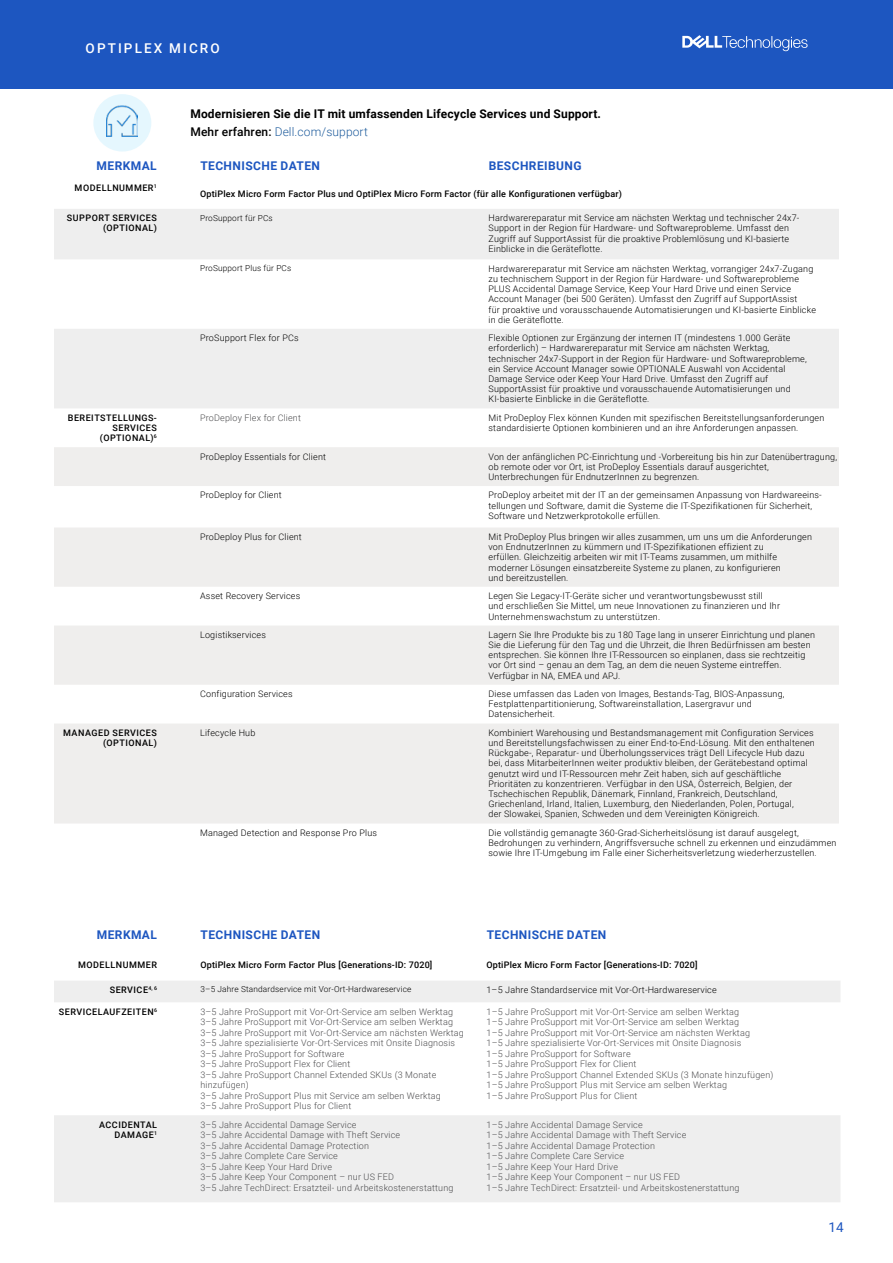
<style>
.page{position:relative;width:893px;height:1263px;background:#fff}
.page>*{position:absolute;margin:0;border:0;box-sizing:border-box;transform-origin:0 0}
.t1{font:500 13.5px "Roboto";letter-spacing:.155em;color:#fff}
.t2{font:13.5px "Roboto";color:#1d56c0}
.t3{font:700 12px/18px "Roboto";letter-spacing:.01em;color:#000}
.t4{font:700 12px "Roboto";letter-spacing:.035em;color:#1d56c0}
.t5{font:300 9px/10.2px "Roboto";letter-spacing:.02em;color:#000}
.t6{font:300 9px/10.5px "Roboto";letter-spacing:.02em;color:#4d4d4f}
.t7{font:500 9px "Roboto";letter-spacing:.02em;color:#000}
.t8{font:500 9px/10.2px "Roboto";letter-spacing:.055em;color:#000;text-align:right}
.t9{font:300 8.25px "Roboto";letter-spacing:.02em;color:#000}
.s1{font-weight:500}
.s2{font-weight:300;color:#215e9e}
</style>
<div class="page">
<div style="left:0;top:0;width:893px;height:89px;background:#1d56c0"></div>
<svg style="left:682px;top:35px;width:126px;height:16px"></svg>
<svg style="left:54px;top:209px;width:785px;height:199px;fill:#eee"></svg>
<svg style="left:54px;top:447px;width:785px;height:376px;fill:#efeeed"></svg>
<div style="left:93px;top:94px;width:58px;height:58px;background:#e5f7fe;border-radius:50%"></div>
<img style="left:107px;top:105px;width:31px;height:31px">
<div style="left:54px;top:981px;width:786px;height:21px;background:#eee"></div>
<div style="left:54px;top:1115px;width:786px;height:87px;background:#eee"></div>
<h1 class="t1" style="left:86px;top:39px;width:136px">OPTIPLEX MICRO</h1>
<h2 class="t3" style="left:190px;top:104px;width:412px">Modernisieren Sie die IT mit umfassenden Lifecycle Services und Support.<br><span class="s1">Mehr erfahren:</span> <span class="s2">Dell.com/support</span></h2>
<h2 class="t4" style="left:97px;top:158px;width:62px">MERKMAL</h2>
<h2 class="t4" style="left:200px;top:158px;width:121px">TECHNISCHE DATEN</h2>
<h2 class="t4" style="left:489px;top:158px;width:94px">BESCHREIBUNG</h2>
<p class="t8" style="left:75px;top:183px;width:84px">MODELLNUMMER<sup>1</sup></p>
<p class="t7" style="left:200px;top:187px;width:423px">OptiPlex Micro Form Factor Plus und OptiPlex Micro Form Factor (für alle Konfigurationen verfügbar)</p>
<p class="t8" style="left:67px;top:213px;width:91px">SUPPORT SERVICES (OPTIONAL)</p>
<p class="t9" style="left:200px;top:212px;width:74px">ProSupport für PCs</p>
<p class="t5" style="left:488px;top:213px;width:312px">Hardwarereparatur mit Service am nächsten Werktag und technischer 24x7- Support in der Region für Hardware- und Softwareprobleme. Umfasst den Zugriff auf SupportAssist für die proaktive Problemlösung und KI-basierte Einblicke in die Geräteflotte.</p>
<p class="t9" style="left:200px;top:263px;width:93px">ProSupport Plus für PCs</p>
<p class="t5" style="left:488px;top:263px;width:329px">Hardwarereparatur mit Service am nächsten Werktag, vorrangiger 24x7-Zugang zu technischem Support in der Region für Hardware- und Softwareprobleme PLUS Accidental Damage Service, Keep Your Hard Drive und einen Service Account Manager (bei 500 Geräten). Umfasst den Zugriff auf SupportAssist<br>für proaktive und vorausschauende Automatisierungen und KI-basierte Einblicke in die Geräteflotte.</p>
<p class="t5" style="left:200px;top:333px;width:100px">ProSupport Flex for PCs</p>
<p class="t5" style="left:488px;top:333px;width:320px">Flexible Optionen zur Ergänzung der internen IT (mindestens 1.000 Geräte erforderlich) – Hardwarereparatur mit Service am nächsten Werktag, technischer 24x7-Support in der Region für Hardware- und Softwareprobleme, ein Service Account Manager sowie OPTIONALE Auswahl von Accidental Damage Service oder Keep Your Hard Drive. Umfasst den Zugriff auf SupportAssist für proaktive und vorausschauende Automatisierungen und KI-basierte Einblicke in die Geräteflotte.</p>
<p class="t8" style="left:68px;top:412px;width:91px">BEREITSTELLUNGS-<br>SERVICES (OPTIONAL)<sup>6</sup></p>
<p class="t6" style="left:200px;top:412px;width:102px">ProDeploy Flex for Client</p>
<p class="t5" style="left:488px;top:412px;width:337px">Mit ProDeploy Flex können Kunden mit spezifischen Bereitstellungsanforderungen standardisierte Optionen kombinieren und an ihre Anforderungen anpassen.</p>
<p class="t5" style="left:200px;top:451px;width:127px">ProDeploy Essentials for Client</p>
<p class="t5" style="left:488px;top:451px;width:350px">Von der anfänglichen PC-Einrichtung und -Vorbereitung bis hin zur Datenübertragung, ob remote oder vor Ort, ist ProDeploy Essentials darauf ausgerichtet,<br>Unterbrechungen für EndnutzerInnen zu begrenzen.</p>
<p class="t5" style="left:200px;top:490px;width:83px">ProDeploy for Client</p>
<p class="t5" style="left:488px;top:490px;width:335px">ProDeploy arbeitet mit der IT an der gemeinsamen Anpassung von Hardwareeins&shy;tellungen und Software, damit die Systeme die IT-Spezifikationen für Sicherheit,<br>Software und Netzwerkprotokolle erfüllen.</p>
<p class="t5" style="left:200px;top:531px;width:103px">ProDeploy Plus for Client</p>
<p class="t5" style="left:488px;top:531px;width:325px">Mit ProDeploy Plus bringen wir alles zusammen, um uns um die Anforderungen von EndnutzerInnen zu kümmern und IT-Spezifikationen effizient zu<br>erfüllen. Gleichzeitig arbeiten wir mit IT-Teams zusammen, um mithilfe moderner Lösungen einsatzbereite Systeme zu planen, zu konfigurieren<br>und bereitzustellen.</p>
<p class="t5" style="left:200px;top:590px;width:102px">Asset Recovery Services</p>
<p class="t5" style="left:488px;top:590px;width:293px">Legen Sie Legacy-IT-Geräte sicher und verantwortungsbewusst still und erschließen Sie Mittel, um neue Innovationen zu finanzieren und Ihr<br>Unternehmenswachstum zu unterstützen.</p>
<p class="t5" style="left:200px;top:629px;width:67px">Logistikservices</p>
<p class="t5" style="left:488px;top:629px;width:328px">Lagern Sie Ihre Produkte bis zu 180 Tage lang in unserer Einrichtung und planen Sie die Lieferung für den Tag und die Uhrzeit, die Ihren Bedürfnissen am besten entsprechen. Sie können Ihre IT-Ressourcen so einplanen, dass sie rechtzeitig vor Ort sind – genau an dem Tag, an dem die neuen Systeme eintreffen.<br>Verfügbar in NA, EMEA und APJ.</p>
<p class="t5" style="left:200px;top:688px;width:94px">Configuration Services</p>
<p class="t5" style="left:488px;top:688px;width:298px">Diese umfassen das Laden von Images, Bestands-Tag, BIOS-Anpassung,<br>Festplattenpartitionierung, Softwareinstallation, Lasergravur und<br>Datensicherheit.</p>
<p class="t8" style="left:63px;top:727px;width:95px">MANAGED SERVICES (OPTIONAL)</p>
<p class="t5" style="left:200px;top:727px;width:57px">Lifecycle Hub</p>
<p class="t5" style="left:488px;top:727px;width:328px">Kombiniert Warehousing und Bestandsmanagement mit Configuration Services und Bereitstellungsfachwissen zu einer End-to-End-Lösung. Mit den enthaltenen Rückgabe-, Reparatur- und Überholungsservices trägt Dell Lifecycle Hub dazu bei, dass MitarbeiterInnen weiter produktiv bleiben, der Gerätebestand optimal genutzt wird und IT-Ressourcen mehr Zeit haben, sich auf geschäftliche Prioritäten zu konzentrieren. Verfügbar in den USA, Österreich, Belgien, der Tschechischen Republik, Dänemark, Finnland, Frankreich, Deutschland, Griechenland, Irland, Italien, Luxemburg, den Niederlanden, Polen, Portugal,<br>der Slowakei, Spanien, Schweden und dem Vereinigten Königreich.</p>
<p class="t5" style="left:200px;top:827px;width:178px">Managed Detection and Response Pro Plus</p>
<p class="t5" style="left:488px;top:827px;width:349px">Die vollständig gemanagte 360-Grad-Sicherheitslösung ist darauf ausgelegt,<br>Bedrohungen zu verhindern, Angriffsversuche schnell zu erkennen und einzudämmen sowie Ihre IT-Umgebung im Falle einer Sicherheitsverletzung wiederherzustellen.</p>
<h2 class="t4" style="left:97px;top:926px;width:62px">MERKMAL</h2>
<h2 class="t4" style="left:201px;top:926px;width:121px">TECHNISCHE DATEN</h2>
<h2 class="t4" style="left:487px;top:926px;width:121px">TECHNISCHE DATEN</h2>
<p class="t8" style="left:78px;top:960px;width:80px">MODELLNUMMER</p>
<p class="t7" style="left:200px;top:959px;width:234px">OptiPlex Micro Form Factor Plus [Generations-ID: 7020]</p>
<p class="t7" style="left:486px;top:959px;width:213px">OptiPlex Micro Form Factor [Generations-ID: 7020]</p>
<p class="t8" style="left:110px;top:984px;width:49px">SERVICE<sup>4,</sup> <sup>6</sup></p>
<p class="t9" style="left:200px;top:984px;width:213px">3–5 Jahre Standardservice mit Vor-Ort-Hardwareservice</p>
<p class="t5" style="left:486px;top:984px;width:232px">1–5 Jahre Standardservice mit Vor-Ort-Hardwareservice</p>
<p class="t8" style="left:59px;top:1006px;width:100px">SERVICELAUFZEITEN<sup>6</sup></p>
<p class="t6" style="left:200px;top:1006px;width:265px">3–5 Jahre ProSupport mit Vor-Ort-Service am selben Werktag 3–5 Jahre ProSupport mit Vor-Ort-Service am selben Werktag 3–5 Jahre ProSupport mit Vor-Ort-Service am nächsten Werktag 3–5 Jahre spezialisierte Vor-Ort-Services mit Onsite Diagnosis 3–5 Jahre ProSupport for Software<br>3–5 Jahre ProSupport Flex for Client<br>3–5 Jahre ProSupport Channel Extended SKUs (3 Monate hinzufügen)<br>3–5 Jahre ProSupport Plus mit Service am selben Werktag<br>3–5 Jahre ProSupport Plus for Client</p>
<p class="t6" style="left:486px;top:1006px;width:288px">1–5 Jahre ProSupport mit Vor-Ort-Service am selben Werktag<br>1–5 Jahre ProSupport mit Vor-Ort-Service am selben Werktag<br>1–5 Jahre ProSupport mit Vor-Ort-Service am nächsten Werktag<br>1–5 Jahre spezialisierte Vor-Ort-Services mit Onsite Diagnosis<br>1–5 Jahre ProSupport for Software<br>1–5 Jahre ProSupport Flex for Client<br>1–5 Jahre ProSupport Channel Extended SKUs (3 Monate hinzufügen)<br>1–5 Jahre ProSupport Plus mit Service am selben Werktag<br>1–5 Jahre ProSupport Plus for Client</p>
<p class="t8" style="left:99px;top:1119px;width:60px">ACCIDENTAL<br>DAMAGE<sup>1</sup></p>
<p class="t6" style="left:200px;top:1119px;width:255px">3–5 Jahre Accidental Damage Service<br>3–5 Jahre Accidental Damage with Theft Service<br>3–5 Jahre Accidental Damage Protection<br>3–5 Jahre Complete Care Service<br>3–5 Jahre Keep Your Hard Drive<br>3–5 Jahre Keep Your Component – nur US FED<br>3–5 Jahre TechDirect: Ersatzteil- und Arbeitskostenerstattung</p>
<p class="t6" style="left:486px;top:1119px;width:255px">1–5 Jahre Accidental Damage Service<br>1–5 Jahre Accidental Damage with Theft Service<br>1–5 Jahre Accidental Damage Protection<br>1–5 Jahre Complete Care Service<br>1–5 Jahre Keep Your Hard Drive<br>1–5 Jahre Keep Your Component – nur US FED<br>1–5 Jahre TechDirect: Ersatzteil- und Arbeitskostenerstattung</p>
<h1 class="t2" style="left:829px;top:1218px;width:17px">14</h1>
</div>
